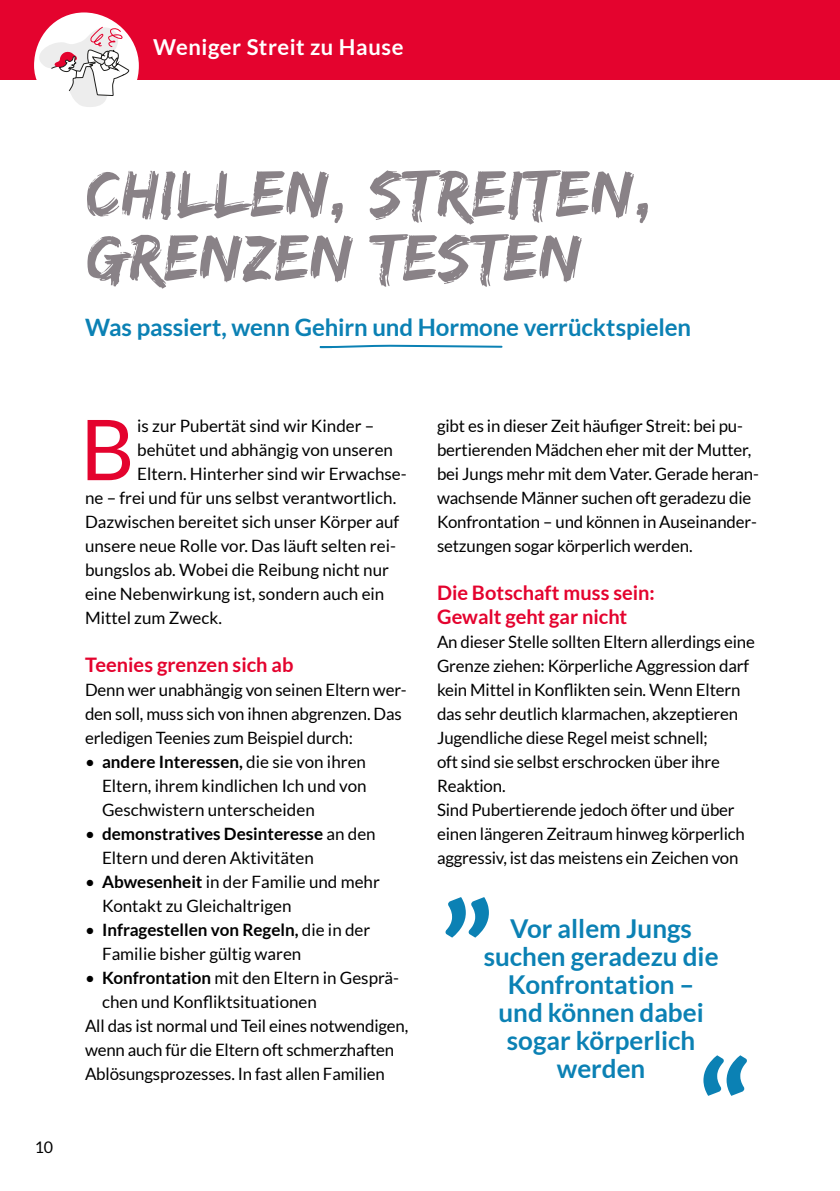
<style>
.page{position:relative;width:840px;height:1191px;background:#fff}
.page>*{position:absolute;margin:0;border:0;box-sizing:border-box;transform-origin:0 0}
.t1{font:84px "Lato";color:#e4032e}
.t2{font:68px/64px "Edo SZ";letter-spacing:.02em;color:#898287}
.t3{font:700 26px/28px "Lato";color:#0b81b4;text-align:center}
.t4{font:700 24px "Lato";letter-spacing:-.005em;color:#0b81b4}
.t5{font:700 22px "Lato";letter-spacing:.02em;color:#fff}
.t6{font:700 20px/24px "Lato";color:#e4032e}
.t7{font:17px/24px "Lato";letter-spacing:-.01em;color:#000}
.t8{font:16px "Lato";color:#000}
.s1{font-weight:700}
</style>
<div class="page">
<div style="left:0;top:0;width:839px;height:79px;background:#e4032e"></div>
<svg style="left:34px;top:12px;width:105px;height:99px;fill:#fff"></svg>
<svg style="left:39px;top:26px;width:90px;height:81px"></svg>
<svg style="left:319px;top:344px;width:184px;height:5px"></svg>
<svg style="left:445px;top:897px;width:43px;height:40px"></svg>
<svg style="left:703px;top:1055px;width:43px;height:40px"></svg>
<p class="t5" style="left:153px;top:35px;width:252px">Weniger Streit zu Hause</p>
<p class="t8" style="left:35px;top:1138px;width:20px">10</p>
<h2 class="t2" style="left:86px;top:159px;width:570px">CHILLEN, STREITEN,<br>GRENZEN TESTEN</h2>
<h3 class="t4" style="left:85px;top:313px;width:607px">Was passiert, wenn Gehirn und Hormone verrücktspielen</h3>
<h1 class="t1" style="left:80px;top:403px;width:56px">B</h1>
<p class="t7" style="left:137px;top:414px;width:238px">is zur Pubertät sind wir Kinder –</p>
<p class="t7" style="left:137px;top:438px;width:257px">behütet und abhängig von unseren</p>
<p class="t7" style="left:137px;top:462px;width:271px">Eltern. Hinterher sind wir Erwachse-</p>
<p class="t7" style="left:85px;top:486px;width:312px">ne – frei und für uns selbst verantwortlich.</p>
<p class="t7" style="left:85px;top:510px;width:315px">Dazwischen bereitet sich unser Körper auf</p>
<p class="t7" style="left:85px;top:534px;width:312px">unsere neue Rolle vor. Das läuft selten rei-</p>
<p class="t7" style="left:85px;top:558px;width:305px">bungslos ab. Wobei die Reibung nicht nur</p>
<p class="t7" style="left:85px;top:582px;width:301px">eine Nebenwirkung ist, sondern auch ein</p>
<p class="t7" style="left:85px;top:606px;width:138px">Mittel zum Zweck.</p>
<p class="t6" style="left:85px;top:652px;width:210px">Teenies grenzen sich ab</p>
<p class="t7" style="left:85px;top:678px;width:323px">Denn wer unabhängig von seinen Eltern wer&shy;den soll, muss sich von ihnen abgrenzen. Das erledigen Teenies zum Beispiel durch:</p>
<p class="t7" style="left:102px;top:750px;width:266px;text-align:justify;text-indent:-17px">• <span class="s1">andere Interessen,</span> die sie von ihren Eltern, ihrem kindlichen Ich und von Geschwistern unterscheiden</p>
<p class="t7" style="left:102px;top:822px;width:275px;text-indent:-17px">• <span class="s1">demonstratives Desinteresse</span> an den<br>Eltern und deren Aktivitäten</p>
<p class="t7" style="left:102px;top:870px;width:279px;text-indent:-17px">• <span class="s1">Abwesenheit</span> in der Familie und mehr<br>Kontakt zu Gleichaltrigen</p>
<p class="t7" style="left:102px;top:918px;width:270px;text-indent:-17px">• <span class="s1">Infragestellen von Regeln,</span> die in der<br>Familie bisher gültig waren</p>
<p class="t7" style="left:85px;top:966px;width:315px">• <span class="s1">Konfrontation</span> mit den Eltern in Gesprä-</p>
<p class="t7" style="left:102px;top:990px;width:216px">chen und Konfliktsituationen</p>
<p class="t7" style="left:85px;top:1014px;width:324px">All das ist normal und Teil eines notwendigen,</p>
<p class="t7" style="left:85px;top:1038px;width:310px">wenn auch für die Eltern oft schmerzhaften</p>
<p class="t7" style="left:85px;top:1062px;width:301px">Ablösungsprozesses. In fast allen Familien</p>
<p class="t7" style="left:437px;top:414px;width:323px">gibt es in dieser Zeit häufiger Streit: bei pu&shy;bertierenden Mädchen eher mit der Mutter, bei Jungs mehr mit dem Vater. Gerade heran&shy;wachsende Männer suchen oft geradezu die Konfrontation – und können in Auseinander&shy;setzungen sogar körperlich werden.</p>
<p class="t6" style="left:437px;top:580px;width:219px">Die Botschaft muss sein:<br>Gewalt geht gar nicht</p>
<p class="t7" style="left:437px;top:630px;width:319px">An dieser Stelle sollten Eltern allerdings eine Grenze ziehen: Körperliche Aggression darf kein Mittel in Konflikten sein. Wenn Eltern das sehr deutlich klarmachen, akzeptieren Jugendliche diese Regel meist schnell;<br>oft sind sie selbst erschrocken über ihre Reaktion.<br>Sind Pubertierende jedoch öfter und über einen längeren Zeitraum hinweg körperlich aggressiv, ist das meistens ein Zeichen von</p>
<h3 class="t3" style="left:483px;top:914px;width:236px">Vor allem Jungs suchen geradezu die<br>Konfrontation – und können dabei sogar körperlich werden</h3>
</div>
